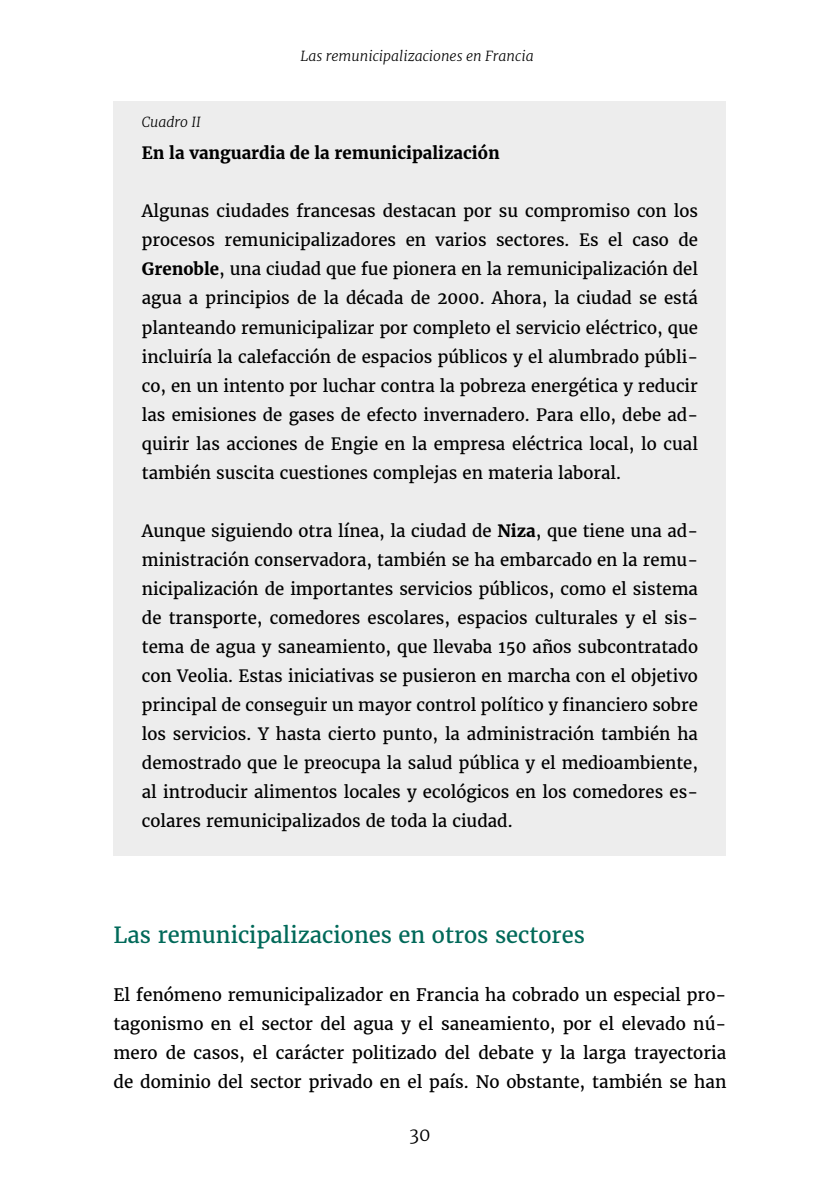
<style>
.page{position:relative;width:840px;height:1191px;background:#fff}
.page>*{position:absolute;margin:0;border:0;box-sizing:border-box;transform-origin:0 0}
.t1{font:22px "Merriweather";color:#006959}
.t2{font:300 18px "Merriweather";color:#000}
.t3{font:17px/29px "Merriweather";color:#000;text-align:justify}
.t4{font:16.8px/29px "Merriweather";color:#000;text-align:justify}
.t5{font:700 16.8px "Merriweather";color:#000}
.t6{font:italic 300 14px "Merriweather";color:#000}
.s1{font-weight:700}
</style>
<div class="page">
<div style="left:114px;top:101px;width:611px;height:754px;background:#ededed"></div>
<p class="t6" style="left:300px;top:47px;width:234px">Las remunicipalizaciones en Francia</p>
<p class="t6" style="left:142px;top:113px;width:60px">Cuadro II</p>
<p class="t5" style="left:142px;top:143px;width:359px">En la vanguardia de la remunicipalización</p>
<p class="t4" style="left:142px;top:197px;width:557px">Algunas ciudades francesas destacan por su compromiso con los procesos remunicipalizadores en varios sectores. Es el caso de <span class="s1">Grenoble</span>, una ciudad que fue pionera en la remunicipalización del agua a principios de la década de 2000. Ahora, la ciudad se está planteando remunicipalizar por completo el servicio eléctrico, que incluiría la calefacción de espacios públicos y el alumbrado públi&shy;co, en un intento por luchar contra la pobreza energética y reducir las emisiones de gases de efecto invernadero. Para ello, debe ad&shy;quirir las acciones de Engie en la empresa eléctrica local, lo cual también suscita cuestiones complejas en materia laboral.</p>
<p class="t4" style="left:142px;top:516px;width:557px">Aunque siguiendo otra línea, la ciudad de <span class="s1">Niza</span>, que tiene una ad&shy;ministración conservadora, también se ha embarcado en la remu&shy;nicipalización de importantes servicios públicos, como el sistema de transporte, comedores escolares, espacios culturales y el sis&shy;tema de agua y saneamiento, que llevaba 150 años subcontratado con Veolia. Estas iniciativas se pusieron en marcha con el objetivo principal de conseguir un mayor control político y financiero sobre los servicios. Y hasta cierto punto, la administración también ha demostrado que le preocupa la salud pública y el medioambiente, al introducir alimentos locales y ecológicos en los comedores es&shy;colares remunicipalizados de toda la ciudad.</p>
<h1 class="t1" style="left:113px;top:921px;width:472px">Las remunicipalizaciones en otros sectores</h1>
<p class="t3" style="left:113px;top:980px;width:614px">El fenómeno remunicipalizador en Francia ha cobrado un especial pro&shy;tagonismo en el sector del agua y el saneamiento, por el elevado nú&shy;mero de casos, el carácter politizado del debate y la larga trayectoria de dominio del sector privado en el país. No obstante, también se han</p>
<p class="t2" style="left:409px;top:1123px;width:23px">30</p>
</div>
